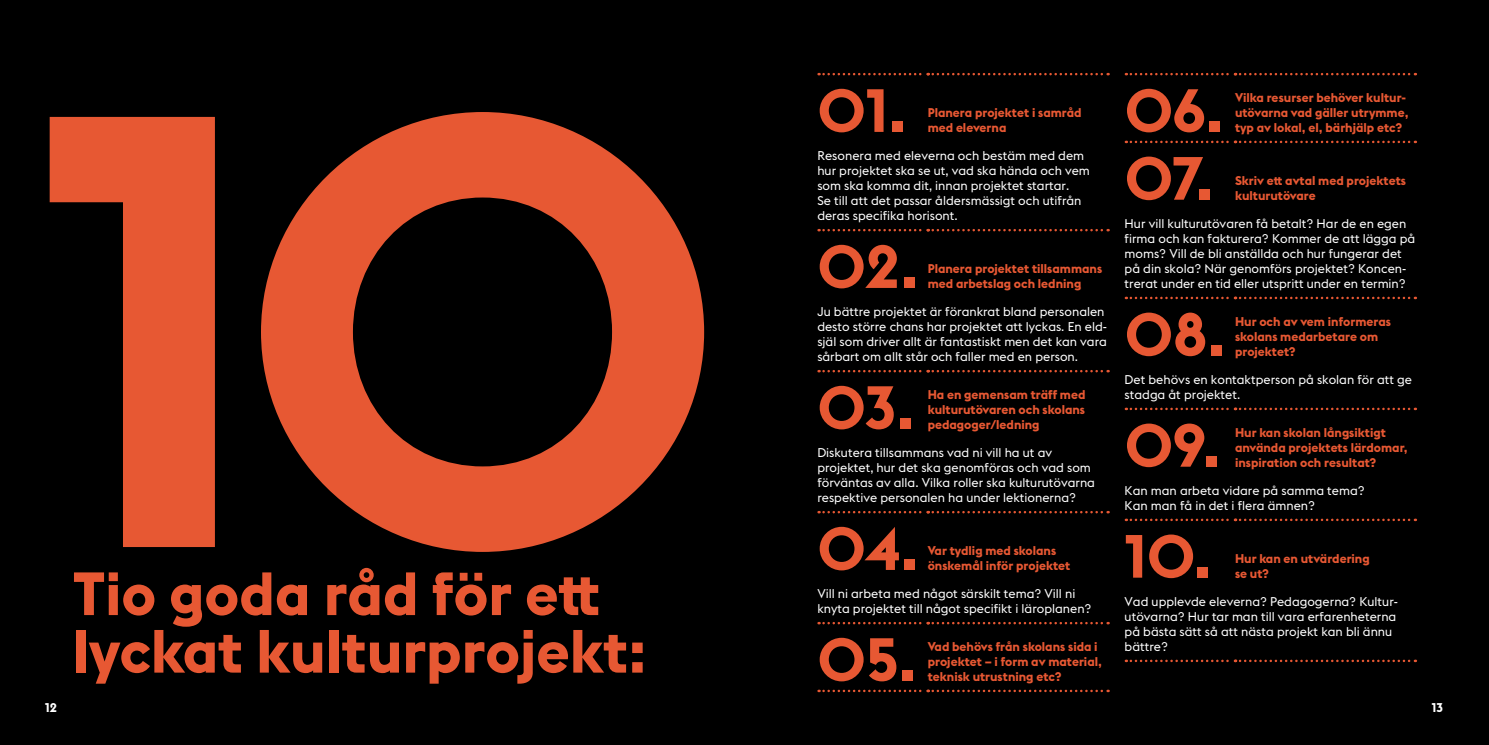
<style>
.page{position:relative;width:1489px;height:745px;background:#fff}
.page>*{position:absolute;margin:0;border:0;box-sizing:border-box;transform-origin:0 0}
.t1{font:700 605.12px "Stockholm Type";color:#e75833}
.t2{font:700 60px/57.5px "Stockholm Type";color:#e75833}
.t3{font:12.5px/15px "Stockholm Euclid";color:#fff}
.t4{font:700 12.5px/15px "Stockholm Type";color:#e75833}
.t5{font:700 12.5px "Stockholm Type";color:#fff}
</style>
<div class="page">
<div style="left:745px;top:0;width:743px;height:744px;background:#000"></div>
<div style="left:0;top:0;width:745px;height:744px;background:#000"></div>
<svg style="left:818px;top:73px;width:290px;height:2px"></svg>
<svg style="left:818px;top:229px;width:290px;height:2px"></svg>
<svg style="left:818px;top:369px;width:290px;height:3px"></svg>
<svg style="left:818px;top:510px;width:290px;height:3px"></svg>
<svg style="left:818px;top:621px;width:290px;height:3px"></svg>
<svg style="left:818px;top:689px;width:290px;height:2px"></svg>
<svg style="left:1125px;top:73px;width:290px;height:2px"></svg>
<svg style="left:1125px;top:141px;width:290px;height:2px"></svg>
<svg style="left:1125px;top:296px;width:290px;height:3px"></svg>
<svg style="left:1125px;top:407px;width:290px;height:3px"></svg>
<svg style="left:1125px;top:518px;width:290px;height:3px"></svg>
<svg style="left:1125px;top:659px;width:290px;height:2px"></svg>
<h1 class="t1" style="left:38px;top:-99px;width:691px">10</h1>
<h2 class="t2" style="left:73px;top:562px;width:575px">Tio goda råd för ett lyckat kulturprojekt:</h2>
<h2 class="t2" style="left:817px;top:79px;width:91px">01.</h2>
<p class="t4" style="left:927px;top:104px;width:155px">Planera projektet i samråd med eleverna</p>
<p class="t3" style="left:817px;top:148px;width:274px">Resonera med eleverna och bestäm med dem hur projektet ska se ut, vad ska hända och vem som ska komma dit, innan projektet startar.<br>Se till att det passar åldersmässigt och utifrån deras specifika horisont.</p>
<h2 class="t2" style="left:817px;top:235px;width:103px">02.</h2>
<p class="t4" style="left:927px;top:260px;width:176px">Planera projektet tillsammans med arbetslag och ledning</p>
<p class="t3" style="left:817px;top:304px;width:291px">Ju bättre projektet är förankrat bland personalen desto större chans har projektet att lyckas. En eld&shy;själ som driver allt är fantastiskt men det kan vara sårbart om allt står och faller med en person.</p>
<h2 class="t2" style="left:817px;top:376px;width:99px">03.</h2>
<p class="t4" style="left:927px;top:386px;width:159px;text-align:justify">Ha en gemensam träff med kulturutövaren och skolans pedagoger/ledning</p>
<p class="t3" style="left:817px;top:445px;width:279px">Diskutera tillsammans vad ni vill ha ut av projektet, hur det ska genomföras och vad som förväntas av alla. Vilka roller ska kulturutövarna respektive personalen ha under lektionerna?</p>
<h2 class="t2" style="left:817px;top:517px;width:103px">04.</h2>
<p class="t4" style="left:927px;top:542px;width:144px">Var tydlig med skolans önskemål inför projektet</p>
<p class="t3" style="left:817px;top:585px;width:276px">Vill ni arbeta med något särskilt tema? Vill ni knyta projektet till något specifikt i läroplanen?</p>
<h2 class="t2" style="left:817px;top:627px;width:101px">05.</h2>
<p class="t4" style="left:927px;top:638px;width:176px">Vad behövs från skolans sida i projektet – i form av material, teknisk utrustning etc?</p>
<h2 class="t2" style="left:1124px;top:79px;width:101px">06.</h2>
<p class="t4" style="left:1234px;top:89px;width:175px">Vilka resurser behöver kultur&shy;utövarna vad gäller utrymme, typ av lokal, el, bärhjälp etc?</p>
<h2 class="t2" style="left:1124px;top:147px;width:90px">07.</h2>
<p class="t4" style="left:1234px;top:172px;width:172px">Skriv ett avtal med projektets kulturutövare</p>
<p class="t3" style="left:1124px;top:216px;width:292px">Hur vill kulturutövaren få betalt? Har de en egen firma och kan fakturera? Kommer de att lägga på moms? Vill de bli anställda och hur fungerar det på din skola? När genomförs projektet? Koncen&shy;trerat under en tid eller utspritt under en termin?</p>
<h2 class="t2" style="left:1124px;top:303px;width:103px">08.</h2>
<p class="t4" style="left:1234px;top:313px;width:157px">Hur och av vem informeras skolans medarbetare om projektet?</p>
<p class="t3" style="left:1124px;top:371px;width:289px">Det behövs en kontaktperson på skolan för att ge stadga åt projektet.</p>
<h2 class="t2" style="left:1124px;top:413px;width:97px">09.</h2>
<p class="t4" style="left:1234px;top:424px;width:174px">Hur kan skolan långsiktigt använda projektets lärdomar, inspiration och resultat?</p>
<p class="t3" style="left:1124px;top:482px;width:241px">Kan man arbeta vidare på samma tema?<br>Kan man få in det i flera ämnen?</p>
<h2 class="t2" style="left:1124px;top:524px;width:88px">10.</h2>
<p class="t4" style="left:1234px;top:549px;width:136px">Hur kan en utvärdering se ut?</p>
<p class="t3" style="left:1124px;top:593px;width:275px">Vad upplevde eleverna? Pedagogerna? Kultur&shy;utövarna? Hur tar man till vara erfarenheterna på bästa sätt så att nästa projekt kan bli ännu bättre?</p>
<p class="t5" style="left:45px;top:697px;width:13px">12</p>
<p class="t5" style="left:1431px;top:697px;width:13px">13</p>
</div>
